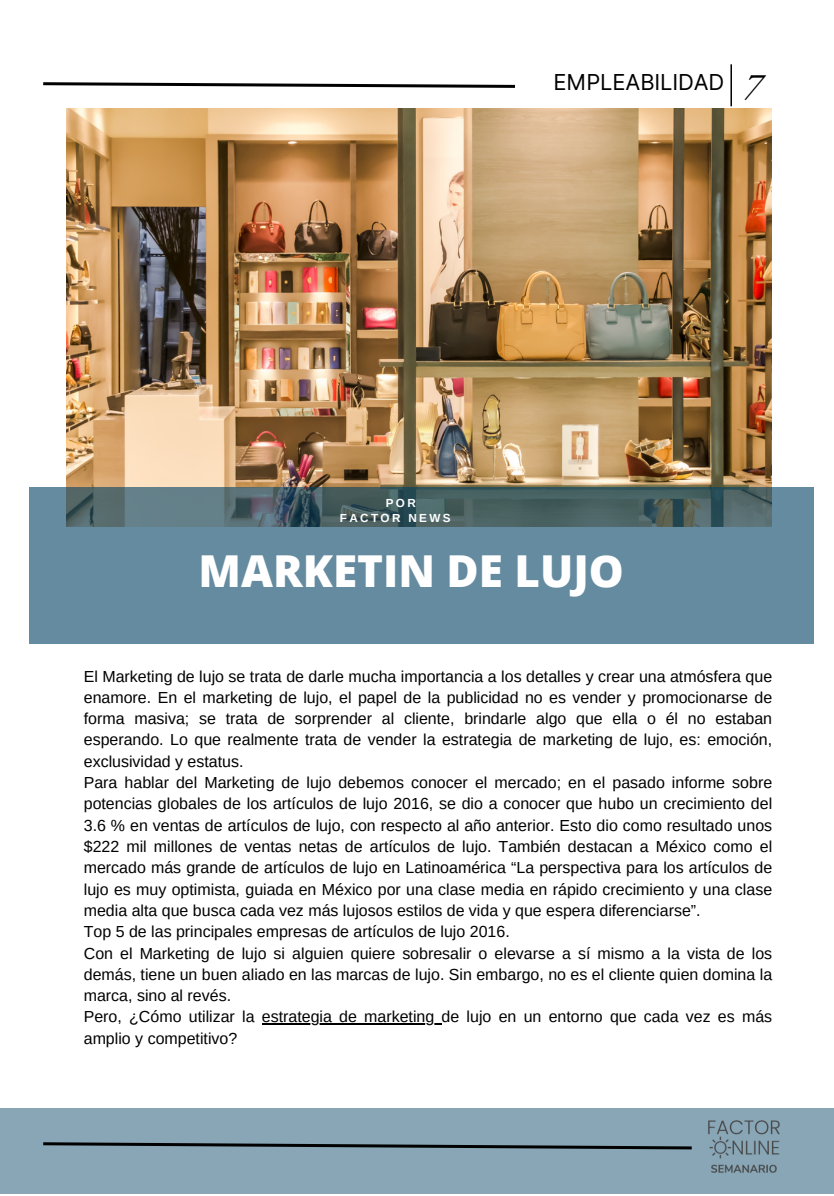
<style>
.page{position:relative;width:834px;height:1196px;background:#fff}
.page>*{position:absolute;margin:0;border:0;box-sizing:border-box;transform-origin:0 0}
.t1{font:800 44px "Open Sans";color:#fff}
.t2{font:italic 38px "EB Garamond";color:#000}
.t3{font:22px "Inter";letter-spacing:-.005em;color:#000}
.t4{font:16px/21.2px "Arimo";color:#000;text-align:justify}
.t5{font:700 11.8px "Arimo";letter-spacing:.2em;color:#fff}
</style>
<div class="page">
<hr style="left:730px;top:64px;width:2px;height:42px;background:#000">
<img style="left:66px;top:108px;width:705px;height:379px">
<svg style="left:29px;top:487px;width:785px;height:157px;background:#5f8192"></svg>
<div style="left:0;top:1107px;width:834px;height:86px;background:#88a6b6"></div>
<img style="left:692px;top:1107px;width:103px;height:66px">
<svg style="left:43px;top:82px;width:472px;height:6px"></svg>
<svg style="left:43px;top:1140px;width:652px;height:10px"></svg>
<hr style="left:262px;top:1023px;width:179px;height:2px;background:#000">
<p class="t3" style="left:553px;top:69px;width:172px">EMPLEABILIDAD</p>
<p class="t2" style="left:744px;top:60px;width:20px">7</p>
<p class="t5" style="left:386px;top:496px;width:32px">POR</p>
<p class="t5" style="left:340px;top:511px;width:112px">FACTOR NEWS</p>
<p class="t1" style="left:198px;top:539px;width:427px">MARKETIN DE LUJO</p>
<p class="t4" style="left:84px;top:665px;width:690px">El Marketing de lujo se trata de darle mucha importancia a los detalles y crear una atmósfera que enamore. En el marketing de lujo, el papel de la publicidad no es vender y promocionarse de forma masiva; se trata de sorprender al cliente, brindarle algo que ella o él no estaban esperando. Lo que realmente trata de vender la estrategia de marketing de lujo, es: emoción, exclusividad y estatus.</p>
<p class="t4" style="left:84px;top:772px;width:690px">Para hablar del Marketing de lujo debemos conocer el mercado; en el pasado informe sobre potencias globales de los artículos de lujo 2016, se dio a conocer que hubo un crecimiento del 3.6 % en ventas de artículos de lujo, con respecto al año anterior. Esto dio como resultado unos $222 mil millones de ventas netas de artículos de lujo. También destacan a México como el mercado más grande de artículos de lujo en Latinoamérica “La perspectiva para los artículos de lujo es muy optimista, guiada en México por una clase media en rápido crecimiento y una clase media alta que busca cada vez más lujosos estilos de vida y que espera diferenciarse”.</p>
<p class="t4" style="left:84px;top:921px;width:427px">Top 5 de las principales empresas de artículos de lujo 2016.</p>
<p class="t4" style="left:84px;top:942px;width:690px">Con el Marketing de lujo si alguien quiere sobresalir o elevarse a sí mismo a la vista de los demás, tiene un buen aliado en las marcas de lujo. Sin embargo, no es el cliente quien domina la marca, sino al revés.</p>
<p class="t4" style="left:84px;top:1006px;width:690px">Pero, ¿Cómo utilizar la estrategia de marketing de lujo en un entorno que cada vez es más amplio y competitivo?</p>
</div>
